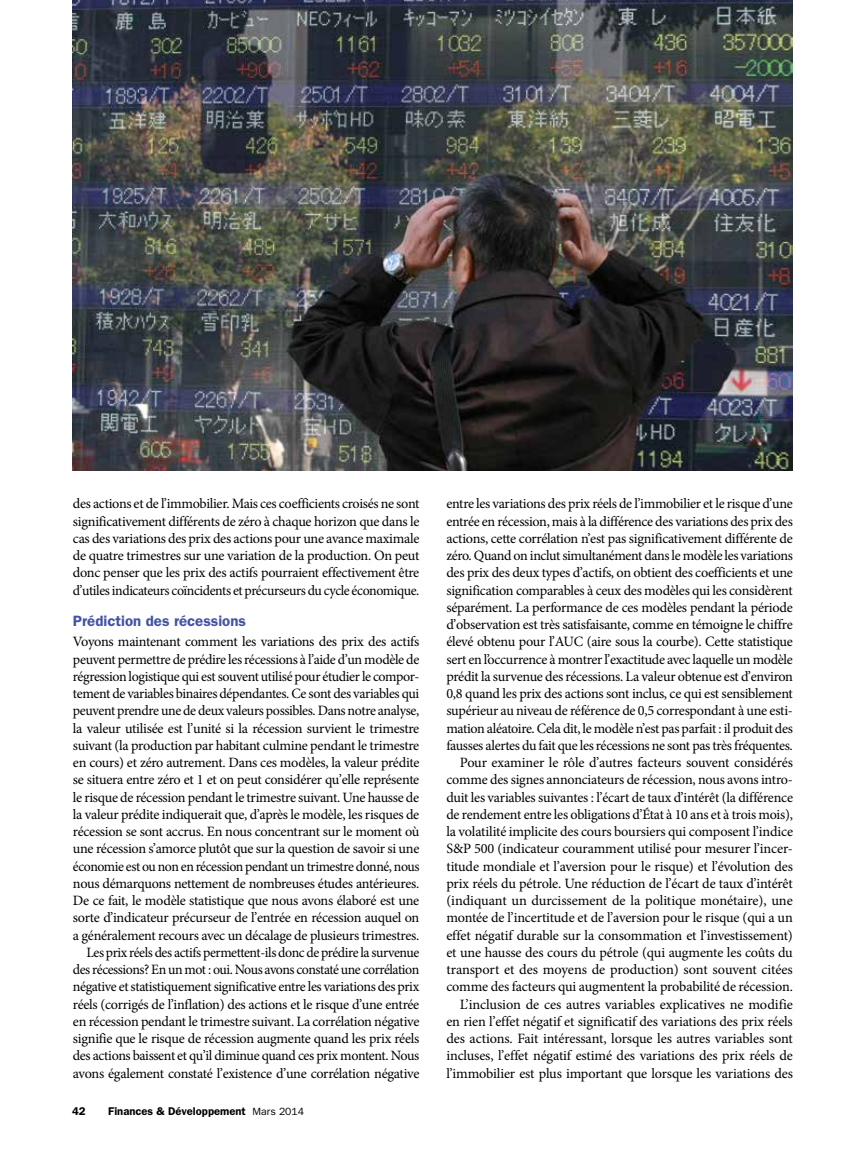
<style>
.page{position:relative;width:864px;height:1161px;background:#fff}
.page>*{position:absolute;margin:0;border:0;box-sizing:border-box;transform-origin:0 0}
.t1{font:600 15px "ITC Franklin Gothic Std";color:#4353a4}
.t2{font:14.25px/17.2px "Minion Pro";letter-spacing:-.02em;color:#000;text-align:right}
.t3{font:600 11.25px "ITC Franklin Gothic Std";color:#000}
.s1{font-weight:400;font-size:10.5px}
</style>
<div class="page">
<img style="left:73px;top:0;width:720px;height:471px">
<p class="t2" style="left:73px;top:495px;width:348px;text-align:justify">des actions et de l’immobilier. Mais ces coefficients croisés ne sont significativement différents de zéro à chaque horizon que dans le cas des variations des prix des actions pour une avance maximale de quatre trimestres sur une variation de la production. On peut donc penser que les prix des actifs pourraient effectivement être d’utiles indicateurs coïncidents et précurseurs du cycle économique.</p>
<p class="t1" style="left:73px;top:612px;width:175px">Prédiction des récessions</p>
<p class="t2" style="left:73px;top:633px;width:348px">Voyons maintenant comment les variations des prix des actifs peuvent permettre de prédire les récessions à l’aide d’un modèle de régression logistique qui est souvent utilisé pour étudier le compor&shy;tement de variables binaires dépendantes. Ce sont des variables qui peuvent prendre une de deux valeurs possibles. Dans notre analyse, la valeur utilisée est l’unité si la récession survient le trimestre suivant (la production par habitant culmine pendant le trimestre en cours) et zéro autrement. Dans ces modèles, la valeur prédite se situera entre zéro et 1 et on peut considérer qu’elle représente le risque de récession pendant le trimestre suivant. Une hausse de la valeur prédite indiquerait que, d’après le modèle, les risques de récession se sont accrus. En nous concentrant sur le moment où une récession s’amorce plutôt que sur la question de savoir si une économie est ou non en récession pendant un trimestre donné, nous nous démarquons nettement de nombreuses études antérieures.<br>De ce fait, le modèle statistique que nous avons élaboré est une sorte d’indicateur précurseur de l’entrée en récession auquel on a généralement recours avec un décalage de plusieurs trimestres.<br>Les prix réels des actifs permettent-ils donc de prédire la survenue des récessions? En un mot : oui. Nous avons constaté une corrélation négative et statistiquement significative entre les variations des prix réels (corrigés de l’inflation) des actions et le risque d’une entrée en récession pendant le trimestre suivant. La corrélation négative signifie que le risque de récession augmente quand les prix réels des actions baissent et qu’il diminue quand ces prix montent. Nous avons également constaté l’existence d’une corrélation négative</p>
<p class="t3" style="left:72px;top:1104px;width:15px">42</p>
<p class="t3" style="left:108px;top:1104px;width:198px">Finances &amp; Développement <span class="s1">Mars 2014</span></p>
<p class="t2" style="left:446px;top:495px;width:348px">entre les variations des prix réels de l’immobilier et le risque d’une entrée en récession, mais à la différence des variations des prix des actions, cette corrélation n’est pas significativement différente de zéro. Quand on inclut simultanément dans le modèle les variations des prix des deux types d’actifs, on obtient des coefficients et une signification comparables à ceux des modèles qui les considèrent séparément. La performance de ces modèles pendant la période d’observation est très satisfaisante, comme en témoigne le chiffre élevé obtenu pour l’AUC (aire sous la courbe). Cette statistique sert en l’occurrence à montrer l’exactitude avec laquelle un modèle prédit la survenue des récessions. La valeur obtenue est d’environ 0,8 quand les prix des actions sont inclus, ce qui est sensiblement supérieur au niveau de référence de 0,5 correspondant à une esti&shy;mation aléatoire. Cela dit, le modèle n’est pas parfait : il produit des fausses alertes du fait que les récessions ne sont pas très fréquentes.<br>Pour examiner le rôle d’autres facteurs souvent considérés comme des signes annonciateurs de récession, nous avons intro&shy;duit les variables suivantes : l’écart de taux d’intérêt (la différence de rendement entre les obligations d’État à 10 ans et à trois mois), la volatilité implicite des cours boursiers qui composent l’indice S&amp;P 500 (indicateur couramment utilisé pour mesurer l’incer&shy;titude mondiale et l’aversion pour le risque) et l’évolution des prix réels du pétrole. Une réduction de l’écart de taux d’intérêt (indiquant un durcissement de la politique monétaire), une montée de l’incertitude et de l’aversion pour le risque (qui a un effet négatif durable sur la consommation et l’investissement) et une hausse des cours du pétrole (qui augmente les coûts du transport et des moyens de production) sont souvent citées comme des facteurs qui augmentent la probabilité de récession.<br>L’inclusion de ces autres variables explicatives ne modifie en rien l’effet négatif et significatif des variations des prix réels des actions. Fait intéressant, lorsque les autres variables sont incluses, l’effet négatif estimé des variations des prix réels de l’immobilier est plus important que lorsque les variations des</p>
</div>
